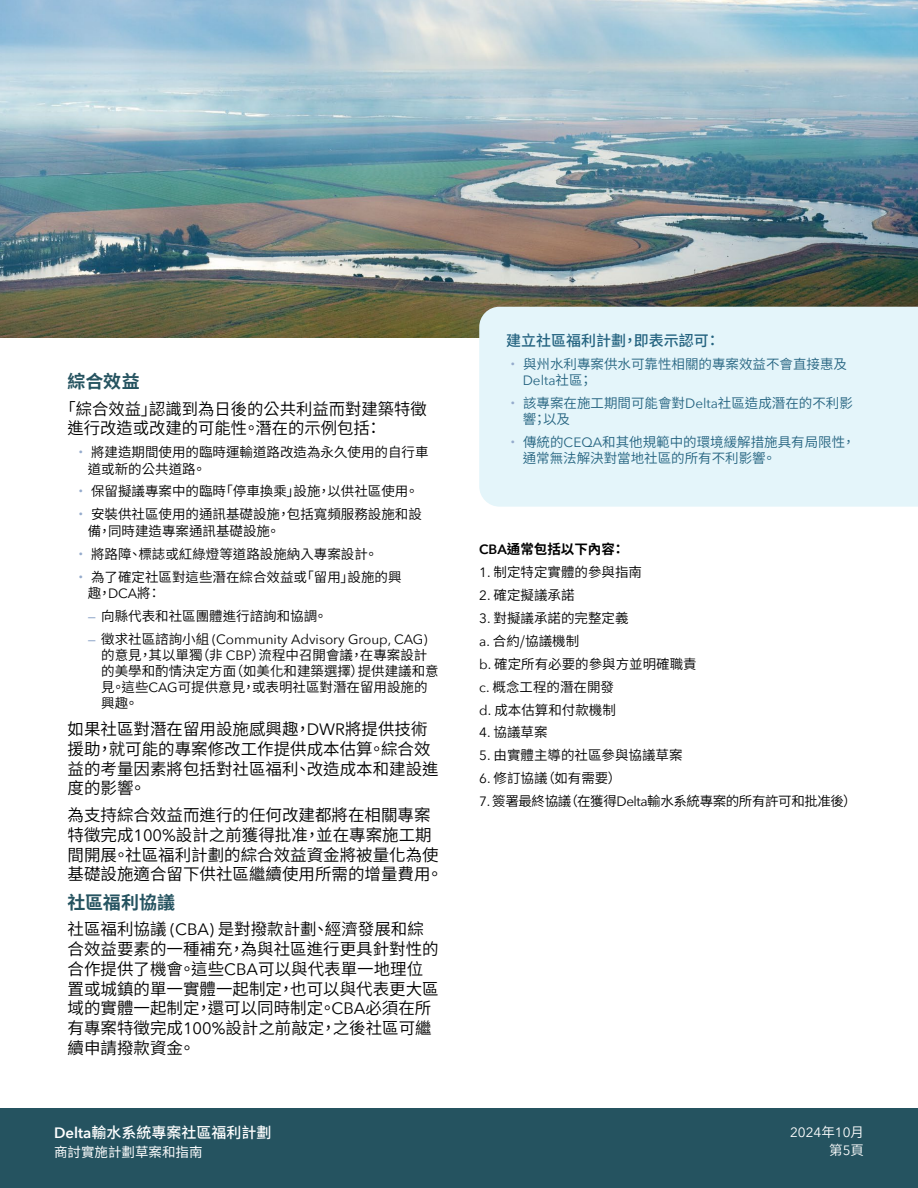
<style>
.page{position:relative;width:918px;height:1188px;background:#fff}
.page>*{position:absolute;margin:0;border:0;box-sizing:border-box;transform-origin:0 0}
.H3_chinese{font:700 18px "Source Han Sans TW";color:#255360}
.body_chinese{font:16.5px/19.8px "Source Han Sans TW";color:#000}
.t1{font:500 15px "Source Han Sans TW";color:#fff}
.body{font:500 15px "Source Han Sans TW";color:#246380}
.body-2{font:13.5px/16.2px "Source Han Sans TW";color:#000}
.t2{font:13.5px/16.2px "Source Han Sans TW";color:#246380}
.body-3{font:13.5px "Source Han Sans TW";letter-spacing:-.03em;color:#000}
.body-4{font:700 13.5px "Source Han Sans TW";color:#000}
.t3{font:13.5px "Source Han Sans TW";color:#fff}
.t4{font:13.5px "Avenir Next";color:#fff}
.t5{font:13.5px "Source Han Sans TW";color:#fff}
.s1{color:#95abcc}
.s2{font-family:"Avenir Next"}
.s3{font-family:"Avenir Next";font-weight:500;color:#95abcc}
.s4{font-family:"Avenir Next";font-weight:600}
.s5{font-family:"Source Han Sans TW"}
</style>
<div class="page">
<img style="left:0;top:0;width:918px;height:338px">
<div style="left:0;top:1108px;width:918px;height:80px;background:#255360"></div>
<div style="left:479px;top:307px;width:439px;height:200px;background:#e4f5fa"></div>
<p class="H3_chinese" style="left:68px;top:371px;width:74px">綜合效益</p>
<p class="body_chinese" style="left:68px;top:399px;width:361px;text-indent:-8px">「綜合效益」認識到為日後的公共利益而對建築特徵進行改造或改建的可能性。潛在的示例包括：</p>
<p class="body-2" style="left:88px;top:445px;width:342px;text-indent:-14px"><span class="s1">•</span> 將建造期間使用的臨時運輸道路改造為永久使用的自行車道或新的公共道路。</p>
<p class="body-2" style="left:74px;top:484px;width:346px"><span class="s1">•</span> 保留擬議專案中的臨時「停車換乘」設施，以供社區使用。</p>
<p class="body-2" style="left:88px;top:507px;width:336px;text-indent:-14px"><span class="s1">•</span> 安裝供社區使用的通訊基礎設施，包括寬頻服務設施和設備，同時建造專案通訊基礎設施。</p>
<p class="body-2" style="left:74px;top:546px;width:305px"><span class="s1">•</span> 將路障、標誌或紅綠燈等道路設施納入專案設計。</p>
<p class="body-2" style="left:88px;top:569px;width:315px;text-indent:-14px"><span class="s1">•</span> 為了確定社區對這些潛在綜合效益或「留用」設施的興趣，<span class="s2">DCA</span>將：</p>
<p class="body-2" style="left:88px;top:608px;width:241px"><span class="s3">—</span> 向縣代表和社區團體進行諮詢和協調。</p>
<p class="body-2" style="left:101px;top:631px;width:339px;text-indent:-14px"><span class="s3">—</span> 徵求社區諮詢小組 <span class="s2">(Community Advisory Group, CAG)</span>的意見，其以單獨（非 <span class="s2">CBP</span>）流程中召開會議，在專案設計的美學和酌情決定方面（如美化和建築選擇）提供建議和意見。這些<span class="s2">CAG</span>可提供意見，或表明社區對潛在留用設施的興趣。</p>
<p class="body_chinese" style="left:68px;top:719px;width:373px">如果社區對潛在留用設施感興趣，<span class="s2">DWR</span>將提供技術援助，就可能的專案修改工作提供成本估算。綜合效益的考量因素將包括對社區福利、改造成本和建設進度的影響。</p>
<p class="body_chinese" style="left:68px;top:805px;width:377px">為支持綜合效益而進行的任何改建都將在相關專案特徵完成<span class="s2">100%</span>設計之前獲得批准，並在專案施工期間開展。社區福利計劃的綜合效益資金將被量化為使基礎設施適合留下供社區繼續使用所需的增量費用。</p>
<p class="H3_chinese" style="left:68px;top:892px;width:109px">社區福利協議</p>
<p class="body_chinese" style="left:68px;top:920px;width:373px">社區福利協議 <span class="s2">(CBA)</span> 是對撥款計劃、經濟發展和綜合效益要素的一種補充，為與社區進行更具針對性的合作提供了機會。這些<span class="s2">CBA</span>可以與代表單一地理位置或城鎮的單一實體一起制定，也可以與代表更大區域的實體一起制定，還可以同時制定。<span class="s2">CBA</span>必須在所有專案特徵完成<span class="s2">100%</span>設計之前敲定，之後社區可繼續申請撥款資金。</p>
<p class="t1" style="left:54px;top:1124px;width:219px"><span class="s4">Delta</span>輸水系統專案社區福利計劃</p>
<p class="t3" style="left:54px;top:1144px;width:150px">商討實施計劃草案和指南</p>
<p class="body" style="left:506px;top:332px;width:215px">建立社區福利計劃，即表示認可：</p>
<p class="t2" style="left:523px;top:356px;width:326px;text-indent:-17px"><span class="s1">•</span> 與州水利專案供水可靠性相關的專案效益不會直接惠及<br><span class="s2">Delta</span>社區；</p>
<p class="t2" style="left:523px;top:395px;width:332px;text-indent:-17px"><span class="s1">•</span> 該專案在施工期間可能會對<span class="s2">Delta</span>社區造成潛在的不利影響；以及</p>
<p class="t2" style="left:523px;top:434px;width:334px;text-indent:-17px"><span class="s1">•</span> 傳統的<span class="s2">CEQA</span>和其他規範中的環境緩解措施具有局限性，通常無法解決對當地社區的所有不利影響。</p>
<p class="body-4" style="left:479px;top:541px;width:147px"><span class="s4">CBA</span>通常包括以下內容：</p>
<p class="body-2" style="left:479px;top:564px;width:164px"><span class="s2">1.</span> 制定特定實體的參與指南</p>
<p class="body-2" style="left:479px;top:587px;width:97px"><span class="s2">2.</span> 確定擬議承諾</p>
<p class="body-2" style="left:479px;top:610px;width:151px"><span class="s2">3.</span> 對擬議承諾的完整定義</p>
<p class="body-2" style="left:479px;top:633px;width:102px"><span class="s2">a.</span> 合約/協議機制</p>
<p class="body-2" style="left:479px;top:656px;width:219px"><span class="s2">b.</span> 確定所有必要的參與方並明確職責</p>
<p class="body-2" style="left:479px;top:679px;width:136px"><span class="s2">c.</span> 概念工程的潛在開發</p>
<p class="body-2" style="left:479px;top:702px;width:138px"><span class="s2">d.</span> 成本估算和付款機制</p>
<p class="body-2" style="left:479px;top:725px;width:70px"><span class="s2">4.</span> 協議草案</p>
<p class="body-2" style="left:479px;top:748px;width:205px"><span class="s2">5.</span> 由實體主導的社區參與協議草案</p>
<p class="body-2" style="left:479px;top:771px;width:144px"><span class="s2">6.</span> 修訂協議（如有需要）</p>
<p class="body-3" style="left:479px;top:794px;width:379px"><span class="s2">7.</span> 簽署最終協議（在獲得<span class="s2">Delta</span>輸水系統專案的所有許可和批准後）</p>
<p class="t4" style="left:790px;top:1121px;width:75px">2024<span class="s5">年</span>10<span class="s5">月</span></p>
<p class="t5" style="left:829px;top:1143px;width:36px">第<span class="s2">5</span>頁</p>
</div>
